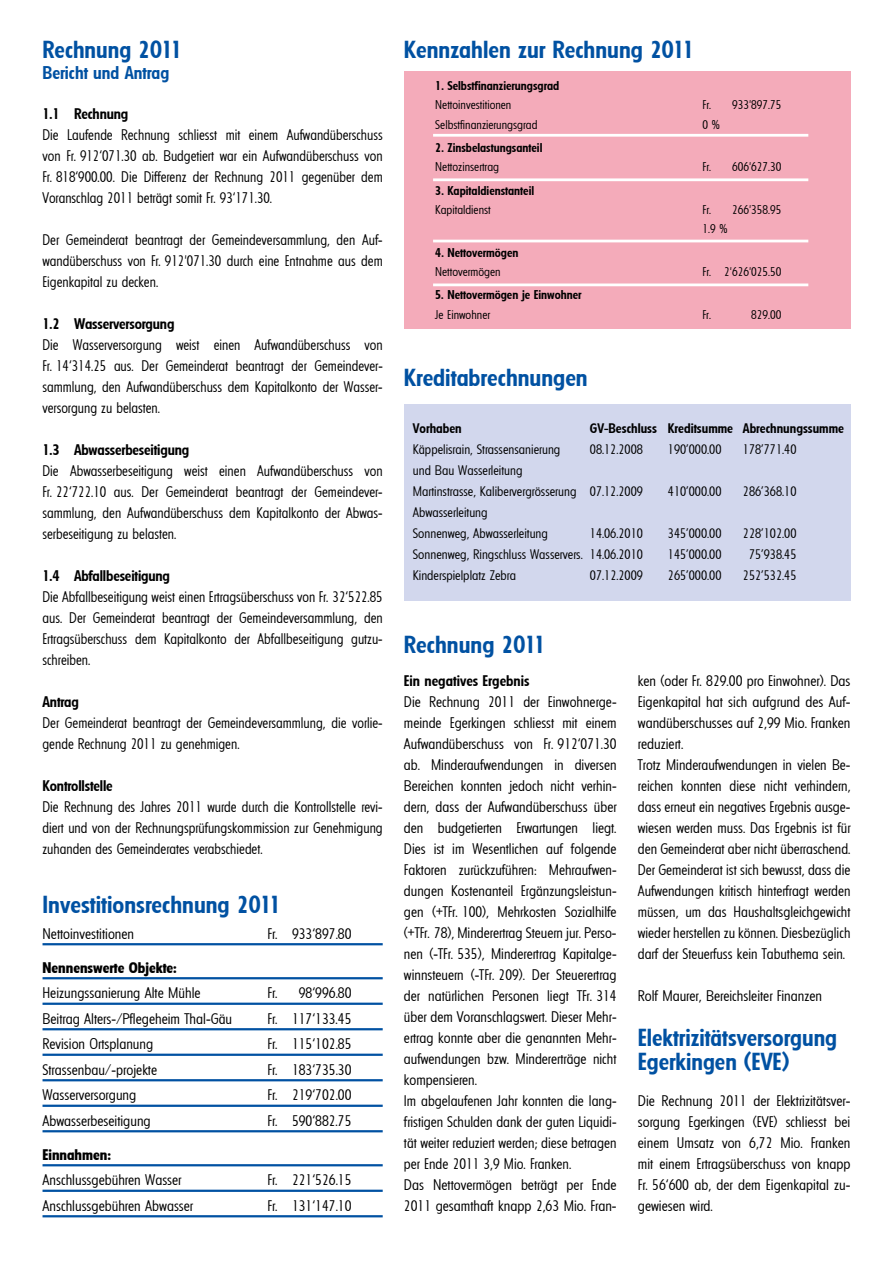
<style>
.page{position:relative;width:893px;height:1263px;background:#fff}
.page>*{position:absolute;margin:0;border:0;box-sizing:border-box;transform-origin:0 0}
.t1{font:600 24px/24px "Florida";color:#0051a2}
.t2{font:600 18px "Florida";color:#0051a2}
.t3{font:300 15px/21px "Florida";color:#000}
.t4{font:300 15px/21px "Florida";color:#000;text-align:justify;scale:.95 1}
.t5{font:600 15px "Florida";letter-spacing:-.01em;color:#000}
.t6{font:700 15px "Florida";color:#000}
.t7{font:300 13.5px/21px "Florida";color:#000}
.t8{font:600 13.5px "Florida";color:#000}
.t9{font:300 12.45px/19.4px "Florida";color:#000}
.t10{font:600 12.45px "Florida";color:#000}
</style>
<div class="page">
<hr style="left:43px;top:943px;width:340px;height:2px;background:#0051a2">
<hr style="left:43px;top:977px;width:340px;height:2px;background:#0051a2">
<hr style="left:43px;top:1003px;width:340px;height:2px;background:#0051a2">
<hr style="left:43px;top:1028px;width:340px;height:2px;background:#0051a2">
<hr style="left:43px;top:1054px;width:340px;height:2px;background:#0051a2">
<hr style="left:43px;top:1079px;width:340px;height:2px;background:#0051a2">
<hr style="left:43px;top:1105px;width:340px;height:2px;background:#0051a2">
<hr style="left:43px;top:1130px;width:340px;height:2px;background:#0051a2">
<hr style="left:43px;top:1164px;width:340px;height:2px;background:#0051a2">
<hr style="left:43px;top:1190px;width:340px;height:2px;background:#0051a2">
<hr style="left:43px;top:1215px;width:340px;height:2px;background:#0051a2">
<div style="left:404px;top:71px;width:446px;height:257px;background:#f4abba"></div>
<hr style="left:433px;top:134px;width:375px;height:3px;background:#fff">
<hr style="left:433px;top:178px;width:375px;height:3px;background:#fff">
<hr style="left:433px;top:240px;width:375px;height:2px;background:#fff">
<hr style="left:433px;top:283px;width:375px;height:3px;background:#fff">
<div style="left:404px;top:404px;width:447px;height:196px;background:#d2d7ed"></div>
<h1 class="t1" style="left:43px;top:37px;width:141px">Rechnung 2011</h1>
<p class="t2" style="left:43px;top:62px;width:128px">Bericht und Antrag</p>
<p class="t5" style="left:43px;top:105px;width:87px">1.1 Rechnung</p>
<p class="t4" style="left:43px;top:124px;width:360px">Die Laufende Rechnung schliesst mit einem Aufwandüberschuss von Fr. 912‘071.30 ab. Budgetiert war ein Aufwandüberschuss von Fr. 818‘900.00. Die Differenz der Rechnung 2011 gegenüber dem Voranschlag 2011 beträgt somit Fr. 93‘171.30.</p>
<p class="t4" style="left:43px;top:229px;width:360px">Der Gemeinderat beantragt der Gemeindeversammlung, den Auf&shy;wandüberschuss von Fr. 912'071.30 durch eine Entnahme aus dem Eigenkapital zu decken.</p>
<p class="t5" style="left:43px;top:315px;width:133px">1.2 Wasserversorgung</p>
<p class="t4" style="left:43px;top:334px;width:360px">Die Wasserversorgung weist einen Aufwandüberschuss von Fr. 14‘314.25 aus. Der Gemeinderat beantragt der Gemeindever&shy;sammlung, den Aufwandüberschuss dem Kapitalkonto der Wasser&shy;versorgung zu belasten.</p>
<p class="t5" style="left:43px;top:441px;width:148px">1.3 Abwasserbeseitigung</p>
<p class="t4" style="left:43px;top:460px;width:360px">Die Abwasserbeseitigung weist einen Aufwandüberschuss von Fr. 22‘722.10 aus. Der Gemeinderat beantragt der Gemeindever&shy;sammlung, den Aufwandüberschuss dem Kapitalkonto der Abwas&shy;serbeseitigung zu belasten.</p>
<p class="t5" style="left:43px;top:567px;width:129px">1.4 Abfallbeseitigung</p>
<p class="t4" style="left:43px;top:586px;width:360px">Die Abfallbeseitigung weist einen Ertragsüberschuss von Fr. 32‘522.85 aus. Der Gemeinderat beantragt der Gemeindeversammlung, den Ertragsüberschuss dem Kapitalkonto der Abfallbeseitigung gutzu&shy;schreiben.</p>
<p class="t5" style="left:43px;top:693px;width:38px">Antrag</p>
<p class="t4" style="left:43px;top:712px;width:360px">Der Gemeinderat beantragt der Gemeindeversammlung, die vorlie&shy;gende Rechnung 2011 zu genehmigen.</p>
<p class="t5" style="left:43px;top:777px;width:72px">Kontrollstelle</p>
<p class="t4" style="left:43px;top:796px;width:360px">Die Rechnung des Jahres 2011 wurde durch die Kontrollstelle revi&shy;diert und von der Rechnungsprüfungskommission zur Genehmigung zuhanden des Gemeinderates verabschiedet.</p>
<h1 class="t1" style="left:43px;top:893px;width:240px">Investitionsrechnung 2011</h1>
<p class="t3" style="left:43px;top:923px;width:93px">Nettoinvestitionen</p>
<p class="t3" style="left:268px;top:923px;width:85px">Fr. 933‘897.80</p>
<p class="t6" style="left:43px;top:958px;width:136px">Nennenswerte Objekte:</p>
<p class="t3" style="left:43px;top:983px;width:160px">Heizungssanierung Alte Mühle</p>
<p class="t3" style="left:268px;top:983px;width:85px">Fr. 98‘996.80</p>
<p class="t3" style="left:43px;top:1008px;width:191px">Beitrag Alters-/Pflegeheim Thal-Gäu</p>
<p class="t3" style="left:268px;top:1008px;width:86px">Fr. 117‘133.45</p>
<p class="t3" style="left:43px;top:1034px;width:112px">Revision Ortsplanung</p>
<p class="t3" style="left:268px;top:1034px;width:86px">Fr. 115‘102.85</p>
<p class="t3" style="left:43px;top:1059px;width:116px">Strassenbau/-projekte</p>
<p class="t3" style="left:268px;top:1059px;width:85px">Fr. 183‘735.30</p>
<p class="t3" style="left:43px;top:1085px;width:95px">Wasserversorgung</p>
<p class="t3" style="left:268px;top:1085px;width:86px">Fr. 219‘702.00</p>
<p class="t3" style="left:43px;top:1110px;width:110px">Abwasserbeseitigung</p>
<p class="t3" style="left:268px;top:1110px;width:86px">Fr. 590‘882.75</p>
<p class="t6" style="left:43px;top:1145px;width:70px">Einnahmen:</p>
<p class="t3" style="left:43px;top:1170px;width:140px">Anschlussgebühren Wasser</p>
<p class="t3" style="left:268px;top:1170px;width:85px">Fr. 221‘526.15</p>
<p class="t3" style="left:43px;top:1195px;width:152px">Anschlussgebühren Abwasser</p>
<p class="t3" style="left:268px;top:1195px;width:86px">Fr. 131‘147.10</p>
<h1 class="t1" style="left:404px;top:37px;width:292px">Kennzahlen zur Rechnung 2011</h1>
<p class="t10" style="left:435px;top:78px;width:125px">1. Selbstfinanzierungsgrad</p>
<p class="t9" style="left:435px;top:95px;width:78px">Nettoinvestitionen</p>
<p class="t9" style="left:703px;top:95px;width:80px">Fr. 933'897.75</p>
<p class="t9" style="left:435px;top:115px;width:104px">Selbstfinanzierungsgrad</p>
<p class="t9" style="left:703px;top:115px;width:19px">0 %</p>
<p class="t10" style="left:435px;top:140px;width:109px">2. Zinsbelastungsanteil</p>
<p class="t9" style="left:435px;top:157px;width:65px">Nettozinsertrag</p>
<p class="t9" style="left:703px;top:157px;width:80px">Fr. 606'627.30</p>
<p class="t10" style="left:435px;top:183px;width:100px">3. Kapitaldienstanteil</p>
<p class="t9" style="left:435px;top:200px;width:57px">Kapitaldienst</p>
<p class="t9" style="left:703px;top:200px;width:80px">Fr. 266'358.95<br>1.9 %</p>
<p class="t10" style="left:435px;top:245px;width:85px">4. Nettovermögen</p>
<p class="t9" style="left:435px;top:262px;width:67px">Nettovermögen</p>
<p class="t9" style="left:703px;top:262px;width:80px">Fr. 2'626'025.50</p>
<p class="t10" style="left:435px;top:287px;width:148px">5. Nettovermögen je Einwohner</p>
<p class="t9" style="left:435px;top:305px;width:56px">Je Einwohner</p>
<p class="t9" style="left:703px;top:305px;width:10px">Fr.</p>
<p class="t9" style="left:751px;top:305px;width:32px">829.00</p>
<h1 class="t1" style="left:404px;top:365px;width:185px">Kreditabrechnungen</h1>
<p class="t8" style="left:413px;top:420px;width:50px">Vorhaben</p>
<p class="t8" style="left:590px;top:420px;width:256px">GV-Beschluss Kreditsumme Abrechnungssumme</p>
<p class="t7" style="left:413px;top:439px;width:149px">Käppelisrain, Strassensanierung</p>
<p class="t7" style="left:590px;top:439px;width:55px">08.12.2008</p>
<p class="t7" style="left:668px;top:439px;width:55px">190’000.00</p>
<p class="t7" style="left:743px;top:439px;width:55px">178’771.40</p>
<p class="t7" style="left:413px;top:460px;width:232px">und Bau Wasserleitung<br>Martinstrasse, Kalibervergrösserung 07.12.2009</p>
<p class="t7" style="left:668px;top:481px;width:55px">410’000.00</p>
<p class="t7" style="left:743px;top:481px;width:55px">286’368.10</p>
<p class="t7" style="left:413px;top:502px;width:137px">Abwasserleitung<br>Sonnenweg, Abwasserleitung</p>
<p class="t7" style="left:590px;top:523px;width:55px">14.06.2010</p>
<p class="t7" style="left:668px;top:523px;width:55px">345’000.00</p>
<p class="t7" style="left:743px;top:523px;width:55px">228’102.00</p>
<p class="t7" style="left:413px;top:544px;width:232px">Sonnenweg, Ringschluss Wasservers. 14.06.2010</p>
<p class="t7" style="left:668px;top:544px;width:55px">145’000.00</p>
<p class="t7" style="left:749px;top:544px;width:49px">75’938.45</p>
<p class="t7" style="left:413px;top:565px;width:105px">Kinderspielplatz Zebra</p>
<p class="t7" style="left:590px;top:565px;width:55px">07.12.2009</p>
<p class="t7" style="left:668px;top:565px;width:55px">265’000.00</p>
<p class="t7" style="left:743px;top:565px;width:55px">252’532.45</p>
<h1 class="t1" style="left:404px;top:632px;width:143px">Rechnung 2011</h1>
<p class="t5" style="left:404px;top:672px;width:127px">Ein negatives Ergebnis</p>
<p class="t3" style="left:404px;top:691px;width:214px">Die Rechnung 2011 der Einwohnerge&shy;meinde Egerkingen schliesst mit einem Aufwandüberschuss von Fr. 912‘071.30 ab. Minderaufwendungen in diversen Bereichen konnten jedoch nicht verhin&shy;dern, dass der Aufwandüberschuss über den budgetierten Erwartungen liegt.<br>Dies ist im Wesentlichen auf folgende Faktoren zurückzuführen: Mehraufwen&shy;dungen Kostenanteil Ergänzungsleistun&shy;gen (+TFr. 100), Mehrkosten Sozialhilfe (+TFr. 78), Minderertrag Steuern jur. Perso&shy;nen (-TFr. 535), Minderertrag Kapitalge&shy;winnsteuern (-TFr. 209). Der Steuerertrag der natürlichen Personen liegt TFr. 314 über dem Voranschlagswert. Dieser Mehr&shy;ertrag konnte aber die genannten Mehr&shy;aufwendungen bzw. Mindererträge nicht kompensieren.<br>Im abgelaufenen Jahr konnten die lang&shy;fristigen Schulden dank der guten Liquidi&shy;tät weiter reduziert werden; diese betragen per Ende 2011 3,9 Mio. Franken.<br>Das Nettovermögen beträgt per Ende 2011 gesamthaft knapp 2,63 Mio. Fran-</p>
<p class="t3" style="left:638px;top:670px;width:214px">ken (oder Fr. 829.00 pro Einwohner). Das Eigenkapital hat sich aufgrund des Auf&shy;wandüberschusses auf 2,99 Mio. Franken reduziert.<br>Trotz Minderaufwendungen in vielen Be&shy;reichen konnten diese nicht verhindern, dass erneut ein negatives Ergebnis ausge&shy;wiesen werden muss. Das Ergebnis ist für den Gemeinderat aber nicht überraschend.<br>Der Gemeinderat ist sich bewusst, dass die Aufwendungen kritisch hinterfragt werden müssen, um das Haushaltsgleichgewicht wieder herstellen zu können. Diesbezüglich darf der Steuerfuss kein Tabuthema sein.</p>
<p class="t3" style="left:638px;top:985px;width:186px">Rolf Maurer, Bereichsleiter Finanzen</p>
<h1 class="t1" style="left:638px;top:1025px;width:201px">Elektrizitätsversorgung<br>Egerkingen (EVE)</h1>
<p class="t3" style="left:638px;top:1090px;width:214px;text-align:justify">Die Rechnung 2011 der Elektrizitätsver&shy;sorgung Egerkingen (EVE) schliesst bei einem Umsatz von 6,72 Mio. Franken mit einem Ertragsüberschuss von knapp Fr. 56‘600 ab, der dem Eigenkapital zu&shy;gewiesen wird.</p>
</div>
